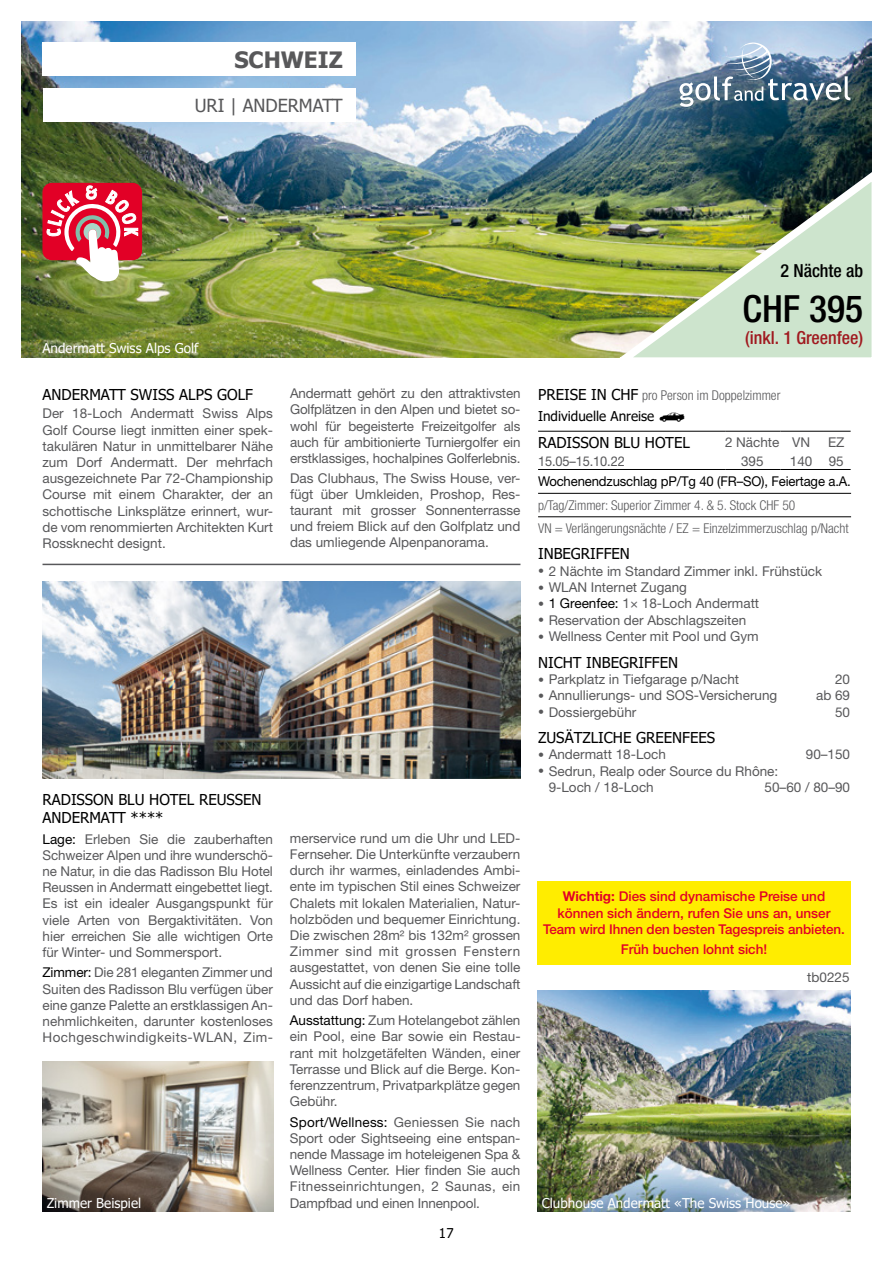
<style>
.page{position:relative;width:893px;height:1263px;background:#fff}
.page>*{position:absolute;margin:0;border:0;box-sizing:border-box;transform-origin:0 0}
.t1{font:500 condensed 37.5px "Helvetica Neue LT Pro";color:#000}
.t2{font:700 22.5px "Tahoma";color:#58585a}
.t3{font:500 condensed 18px "Helvetica Neue LT Pro";color:#a0191f}
.t4{font:18px "Tahoma";color:#58585a}
.t5{font:500 condensed 18px "Helvetica Neue LT Pro";color:#000}
.t6{font:15px/18px "Tahoma";color:#000}
.t7{font:13.5px/16.2px "Helvetica Neue LT Pro";color:#58585a;text-align:justify}
.t8{font:500 13.5px/16.2px "Helvetica Neue LT Pro";color:#e20026;text-align:center}
.t9{font:300 condensed 13.5px/23.5px "Helvetica Neue LT Pro";color:#58585a}
.t10{font:13.5px "Tahoma";color:#fff}
.t11{font:13.5px "Helvetica Neue LT Pro";letter-spacing:-.01em;color:#000}
.t12{font:13.5px "Tahoma";color:#000}
.t13{font:13.5px "Helvetica Neue LT Pro";color:#58585a;scale:.95 1}
.s1{color:#000}
.s2{font-family:"Tahoma";font-weight:400;font-stretch:normal;font-size:15px;color:#000}
.s3{font-family:"Transportation";font-size:27px}
.s4{font-size:12px}
.s5{font-weight:700}
</style>
<div class="page">
<hr style="left:43px;top:564px;width:477px;height:1px;background:#58585a">
<img style="left:21px;top:21px;width:851px;height:336px">
<img style="left:611px;top:159px;width:261px;height:199px">
<img style="left:679px;top:43px;width:171px;height:63px">
<img style="left:43px;top:581px;width:477px;height:197px">
<img style="left:43px;top:1061px;width:230px;height:151px">
<img style="left:538px;top:990px;width:313px;height:222px">
<div style="left:42px;top:43px;width:313px;height:33px;background:#fff"></div>
<div style="left:43px;top:89px;width:312px;height:33px;background:#fff"></div>
<hr style="left:538px;top:431px;width:187px;height:1px;background:#000">
<hr style="left:725px;top:431px;width:55px;height:1px;background:#000">
<hr style="left:780px;top:431px;width:43px;height:1px;background:#000">
<svg style="left:823px;top:431px;width:28px;height:1px"></svg>
<hr style="left:538px;top:469px;width:187px;height:1px;background:#000">
<hr style="left:725px;top:469px;width:55px;height:1px;background:#000">
<hr style="left:780px;top:469px;width:43px;height:1px;background:#000">
<svg style="left:823px;top:469px;width:28px;height:1px"></svg>
<hr style="left:538px;top:493px;width:313px;height:1px;background:#000">
<hr style="left:538px;top:516px;width:313px;height:1px;background:#000">
<div style="left:537px;top:881px;width:313px;height:83px;background:#ffed00"></div>
<div style="left:42px;top:183px;width:100px;height:77px;background:#e20026;border-radius:9px"></div>
<svg style="left:46px;top:185px;width:92px;height:97px"></svg>
<h2 class="t2" style="left:234px;top:44px;width:110px">SCHWEIZ</h2>
<h3 class="t4" style="left:195px;top:94px;width:149px">URI | ANDERMATT</h3>
<p class="t10" style="left:43px;top:339px;width:158px">Andermatt Swiss Alps Golf</p>
<p class="t6" style="left:42px;top:386px;width:212px">ANDERMATT SWISS ALPS GOLF</p>
<p class="t7" style="left:42px;top:405px;width:232px">Der 18-Loch Andermatt Swiss Alps Golf Course liegt inmitten einer spek&shy;takulären Natur in unmittelbarer Nähe zum Dorf Andermatt. Der mehrfach ausgezeichnete Par 72-Championship Course mit einem Charakter, der an schottische Linksplätze erinnert, wur&shy;de vom renommierten Architekten Kurt Rossknecht designt.</p>
<p class="t7" style="left:290px;top:385px;width:232px">Andermatt gehört zu den attraktivsten Golfplätzen in den Alpen und bietet so&shy;wohl für begeisterte Freizeitgolfer als auch für ambitionierte Turniergolfer ein erstklassiges, hochalpines Golferlebnis.</p>
<p class="t7" style="left:290px;top:469px;width:232px">Das Clubhaus, The Swiss House, ver&shy;fügt über Umkleiden, Proshop, Res&shy;taurant mit grosser Sonnenterrasse und freiem Blick auf den Golfplatz und das umliegende Alpenpanorama.</p>
<p class="t6" style="left:43px;top:791px;width:221px">RADISSON BLU HOTEL REUSSEN<br>ANDERMATT ****</p>
<p class="t7" style="left:43px;top:830px;width:232px"><span class="s1">Lage:</span> Erleben Sie die zauberhaften Schweizer Alpen und ihre wunderschö&shy;ne Natur, in die das Radisson Blu Hotel Reussen in Andermatt eingebettet liegt.<br>Es ist ein idealer Ausgangspunkt für viele Arten von Bergaktivitäten. Von hier erreichen Sie alle wichtigen Orte für Winter- und Sommersport.</p>
<p class="t7" style="left:43px;top:964px;width:232px"><span class="s1">Zimmer:</span> Die 281 eleganten Zimmer und Suiten des Radisson Blu verfügen über eine ganze Palette an erstklassigen An&shy;nehmlichkeiten, darunter kostenloses Hochgeschwindigkeits-WLAN, Zim-</p>
<p class="t10" style="left:47px;top:1194px;width:96px">Zimmer Beispiel</p>
<p class="t7" style="left:290px;top:829px;width:232px">merservice rund um die Uhr und LED-Fernseher. Die Unterkünfte verzaubern durch ihr warmes, einladendes Ambi&shy;ente im typischen Stil eines Schweizer Chalets mit lokalen Materialien, Natur&shy;holzböden und bequemer Einrichtung.<br>Die zwischen 28m² bis 132m² grossen Zimmer sind mit grossen Fenstern ausgestattet, von denen Sie eine tolle Aussicht auf die einzigartige Landschaft und das Dorf haben.</p>
<p class="t7" style="left:290px;top:1012px;width:232px"><span class="s1">Ausstattung:</span> Zum Hotelangebot zählen ein Pool, eine Bar sowie ein Restau&shy;rant mit holzgetäfelten Wänden, einer Terrasse und Blick auf die Berge. Kon&shy;ferenzzentrum, Privatparkplätze gegen Gebühr.</p>
<p class="t7" style="left:290px;top:1113px;width:232px"><span class="s1">Sport/Wellness:</span> Geniessen Sie nach Sport oder Sightseeing eine entspan&shy;nende Massage im hoteleigenen Spa &amp; Wellness Center. Hier finden Sie auch Fitnesseinrichtungen, 2 Saunas, ein Dampfbad und einen Innenpool.</p>
<p class="t12" style="left:439px;top:1224px;width:16px">17</p>
<h3 class="t5" style="left:780px;top:260px;width:84px">2 Nächte ab</h3>
<h1 class="t1" style="left:742px;top:287px;width:122px">CHF 395</h1>
<h3 class="t3" style="left:745px;top:327px;width:120px">(inkl. 1 Greenfee)</h3>
<p class="t9" style="left:538px;top:383px;width:244px"><span class="s2">PREISE IN CHF</span> pro Person im Doppelzimmer</p>
<p class="t12" style="left:538px;top:407px;width:149px">Individuelle Anreise <span class="s3">P</span></p>
<p class="t6" style="left:538px;top:434px;width:153px">RADISSON BLU HOTEL</p>
<p class="t7" style="left:725px;top:433px;width:86px">2 Nächte VN</p>
<p class="t7" style="left:828px;top:433px;width:18px">EZ</p>
<p class="t13" style="left:538px;top:453px;width:93px">15.05–15.10.22</p>
<p class="t7" style="left:741px;top:453px;width:24px">395</p>
<p class="t7" style="left:790px;top:453px;width:55px">140 95</p>
<p class="t11" style="left:538px;top:473px;width:314px">Wochenendzuschlag pP/Tg 40 (FR–SO), Feiertage a.A.</p>
<p class="t9" style="left:538px;top:493px;width:312px">p/Tag/Zimmer: Superior Zimmer 4. &amp; 5. Stock CHF 50<br>VN = Verlängerungsnächte / EZ = Einzelzimmerzuschlag p/Nacht</p>
<p class="t6" style="left:538px;top:546px;width:93px">INBEGRIFFEN</p>
<p class="t7" style="left:538px;top:562px;width:285px"><span class="s4">•</span> 2 Nächte im Standard Zimmer inkl. Frühstück</p>
<p class="t7" style="left:538px;top:578px;width:150px"><span class="s4">•</span> WLAN Internet Zugang</p>
<p class="t7" style="left:538px;top:595px;width:223px"><span class="s4">•</span> <span class="s1">1 Greenfee:</span> 1× 18-Loch Andermatt</p>
<p class="t7" style="left:538px;top:611px;width:210px"><span class="s4">•</span> Reservation der Abschlagszeiten</p>
<p class="t7" style="left:538px;top:628px;width:222px"><span class="s4">•</span> Wellness Center mit Pool und Gym</p>
<p class="t6" style="left:538px;top:654px;width:142px">NICHT INBEGRIFFEN</p>
<p class="t7" style="left:538px;top:671px;width:203px"><span class="s4">•</span> Parkplatz in Tiefgarage p/Nacht</p>
<p class="t7" style="left:835px;top:671px;width:17px">20</p>
<p class="t7" style="left:538px;top:687px;width:241px"><span class="s4">•</span> Annullierungs- und SOS-Versicherung</p>
<p class="t7" style="left:816px;top:687px;width:36px">ab 69</p>
<p class="t7" style="left:538px;top:703px;width:100px"><span class="s4">•</span> Dossiergebühr</p>
<p class="t7" style="left:835px;top:703px;width:17px">50</p>
<p class="t6" style="left:538px;top:730px;width:179px">ZUSÄTZLICHE GREENFEES</p>
<p class="t7" style="left:538px;top:746px;width:129px"><span class="s4">•</span> Andermatt 18-Loch</p>
<p class="t7" style="left:806px;top:746px;width:46px">90–150</p>
<p class="t7" style="left:549px;top:762px;width:231px;text-indent:-11px"><span class="s4">•</span> Sedrun, Realp oder Source du Rhône:<br>9-Loch / 18-Loch</p>
<p class="t7" style="left:765px;top:779px;width:87px">50–60 / 80–90</p>
<p class="t8" style="left:543px;top:888px;width:303px"><span class="s5">Wichtig:</span> Dies sind dynamische Preise und können sich ändern, rufen Sie uns an, unser<br>Team wird Ihnen den besten Tagespreis anbieten.</p>
<p class="t8" style="left:621px;top:941px;width:148px">Früh buchen lohnt sich!</p>
<p class="t7" style="left:807px;top:969px;width:44px">tb0225</p>
<p class="t10" style="left:542px;top:1194px;width:250px">Clubhouse Andermatt «The Swiss House»</p>
</div>
